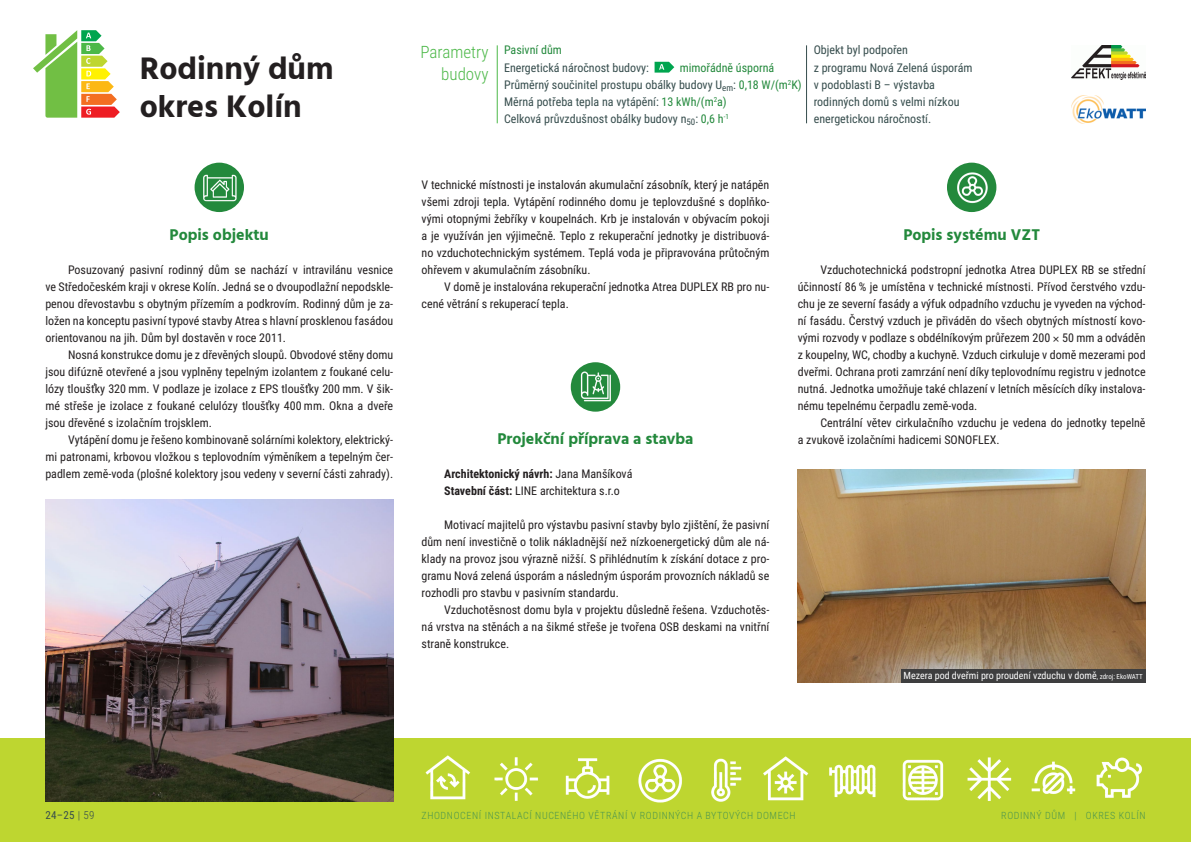
<style>
.page{position:relative;width:1191px;height:842px;background:#fff}
.page>*{position:absolute;margin:0;border:0;box-sizing:border-box;transform-origin:0 0}
.t1{font:700 32px/38.4px "Hind";color:#231f20}
.t2{font:300 17px/22px "Roboto Condensed";color:#4cb848;text-align:right}
.t3{font:700 16px "Hind";color:#23893c}
.t4{font:12px/17px "Roboto Condensed";color:#231f20;text-align:justify}
.t5{font:12px/17.2px "Roboto Condensed";color:#364d4d}
.t6{font:700 12px/17px "Roboto Condensed";color:#231f20}
.t7{font:12px "Roboto Condensed";color:#23893c}
.t8{font:11px "Roboto Condensed";color:#364d4d}
.t9{font:300 10px "Roboto Condensed";letter-spacing:.06em;color:#4b954f}
.t10{font:10px "Roboto Condensed";color:#fff}
.s1{color:#23893c}
.s2{font-weight:400}
.s3{font-size:7px}
.s4{font-weight:300}
</style>
<div class="page">
<div style="left:0;top:738px;width:1191px;height:104px;background:#bed630"></div>
<img style="left:1098px;top:757px;width:44px;height:41px">
<img style="left:967px;top:757px;width:43px;height:44px">
<img style="left:829px;top:764px;width:47px;height:34px">
<img style="left:768px;top:756px;width:41px;height:45px">
<img style="left:565px;top:758px;width:45px;height:41px">
<img style="left:425px;top:755px;width:45px;height:45px">
<img style="left:470px;top:757px;width:68px;height:44px">
<img style="left:638px;top:758px;width:42px;height:45px">
<img style="left:680px;top:758px;width:88px;height:44px">
<img style="left:902px;top:759px;width:42px;height:42px">
<img style="left:1010px;top:761px;width:88px;height:33px">
<img style="left:195px;top:163px;width:49px;height:49px;border-radius:25px">
<svg style="left:571px;top:362px;width:49px;height:50px"></svg>
<img style="left:573px;top:366px;width:46px;height:43px">
<img style="left:947px;top:163px;width:49px;height:49px;border-radius:25px">
<svg style="left:33px;top:30px;width:87px;height:88px"></svg>
<img style="left:45px;top:499px;width:348px;height:302px">
<svg style="left:654px;top:62px;width:20px;height:11px"></svg>
<hr style="left:497px;top:45px;width:1px;height:78px;background:#4cb848">
<hr style="left:806px;top:45px;width:1px;height:78px;background:#364d4d">
<img style="left:797px;top:469px;width:348px;height:213px">
<div style="left:900px;top:669px;width:245px;height:13px;background:#3e3e3f"></div>
<img style="left:1071px;top:95px;width:74px;height:28px">
<img style="left:1071px;top:45px;width:74px;height:34px">
<h1 class="t1" style="left:140px;top:48px;width:195px">Rodinný dům okres Kolín</h1>
<h3 class="t3" style="left:170px;top:225px;width:101px">Popis objektu</h3>
<p class="t4" style="left:45px;top:261px;width:349px;text-indent:23px">Posuzovaný pasivní rodinný dům se nachází v intravilánu vesnice ve Středočeském kraji v okrese Kolín. Jedná se o dvoupodlažní nepodskle&shy;penou dřevostavbu s obytným přízemím a podkrovím. Rodinný dům je za&shy;ložen na konceptu pasivní typové stavby Atrea s hlavní prosklenou fasádou orientovanou na jih. Dům byl dostavěn v roce 2011.</p>
<p class="t4" style="left:45px;top:346px;width:349px;text-indent:23px">Nosná konstrukce domu je z dřevěných sloupů. Obvodové stěny domu jsou difúzně otevřené a jsou vyplněny tepelným izolantem z foukané celu&shy;lózy tloušťky 320 mm. V podlaze je izolace z EPS tloušťky 200 mm. V šik&shy;mé střeše je izolace z foukané celulózy tloušťky 400 mm. Okna a dveře jsou dřevěné s izolačním trojsklem.</p>
<p class="t4" style="left:45px;top:431px;width:349px;text-indent:23px">Vytápění domu je řešeno kombinovaně solárními kolektory, elektrický&shy;mi patronami, krbovou vložkou s teplovodním výměníkem a tepelným čer&shy;padlem země-voda (plošné kolektory jsou vedeny v severní části zahrady).</p>
<p class="t7" style="left:504px;top:42px;width:59px">Pasivní dům</p>
<p class="t5" style="left:504px;top:58px;width:146px">Energetická náročnost budovy:</p>
<h2 class="t2" style="left:420px;top:40px;width:69px">PARAMETRY<br>BUDOVY</h2>
<p class="t5" style="left:813px;top:41px;width:160px">Objekt byl podpořen<br>z programu Nová Zelená úsporám v podoblasti B – výstavba rodinných domů s velmi nízkou energetickou náročností.</p>
<p class="t5" style="left:504px;top:58px;width:299px;text-indent:176px"><span class="s1">mimořádně úsporná </span>Průměrný součinitel prostupu obálky budovy U<sub>em</sub>: <span class="s1">0,18 W/(m</span><sup>2</sup><span class="s1">K)<br></span>Měrná potřeba tepla na vytápění: <span class="s1">13 kWh/(m</span><sup>2</sup><span class="s1">a)<br></span>Celková průvzdušnost obálky budovy n<sub>50</sub>: <span class="s1">0,6 h</span><sup>-1</sup></p>
<p class="t4" style="left:421px;top:176px;width:349px">V technické místnosti je instalován akumulační zásobník, který je natápěn všemi zdroji tepla. Vytápění rodinného domu je teplovzdušné s doplňko&shy;vými otopnými žebříky v koupelnách. Krb je instalován v obývacím pokoji a je využíván jen výjimečně. Teplo z rekuperační jednotky je distribuová&shy;no vzduchotechnickým systémem. Teplá voda je připravována průtočným ohřevem v akumulačním zásobníku.</p>
<p class="t4" style="left:421px;top:278px;width:349px;text-indent:23px">V domě je instalována rekuperační jednotka Atrea DUPLEX RB pro nu&shy;cené větrání s rekuperací tepla.</p>
<h3 class="t3" style="left:497px;top:429px;width:198px">Projekční příprava a stavba</h3>
<p class="t6" style="left:444px;top:465px;width:190px">Architektonický návrh: <span class="s2">Jana Manšíková<br></span>Stavební část: <span class="s2">LINE architektura s.r.o</span></p>
<p class="t4" style="left:421px;top:516px;width:349px;text-indent:23px">Motivací majitelů pro výstavbu pasivní stavby bylo zjištění, že pasivní dům není investičně o tolik nákladnější než nízkoenergetický dům ale ná&shy;klady na provoz jsou výrazně nižší. S přihlédnutím k získání dotace z pro&shy;gramu Nová zelená úsporám a následným úsporám provozních nákladů se rozhodli pro stavbu v pasivním standardu.</p>
<p class="t4" style="left:421px;top:601px;width:349px;text-indent:23px">Vzduchotěsnost domu byla v projektu důsledně řešena. Vzduchotěs&shy;ná vrstva na stěnách a na šikmé střeše je tvořena OSB deskami na vnitřní straně konstrukce.</p>
<h3 class="t3" style="left:903px;top:225px;width:138px">Popis systému VZT</h3>
<p class="t4" style="left:797px;top:261px;width:349px;text-indent:23px">Vzduchotechnická podstropní jednotka Atrea DUPLEX RB se střední účinností 86 % je umístěna v technické místnosti. Přívod čerstvého vzdu&shy;chu je ze severní fasády a výfuk odpadního vzduchu je vyveden na východ&shy;ní fasádu. Čerstvý vzduch je přiváděn do všech obytných místností kovo&shy;vými rozvody v podlaze s obdélníkovým průřezem 200 50 mm a odváděn z koupelny, WC, chodby a kuchyně. Vzduch cirkuluje v domě mezerami pod dveřmi. Ochrana proti zamrzání není díky teplovodnímu registru v jednotce nutná. Jednotka umožňuje také chlazení v letních měsících díky instalova&shy;nému tepelnému čerpadlu země-voda.</p>
<p class="t4" style="left:797px;top:414px;width:349px;text-indent:23px">Centrální větev cirkulačního vzduchu je vedena do jednotky tepelně a zvukově izolačními hadicemi SONOFLEX.</p>
<p class="t10" style="left:903px;top:669px;width:241px">Mezera pod dveřmi pro proudení vzduchu v domě<span class="s3">, zdroj: EkoWATT</span></p>
<p class="t8" style="left:45px;top:807px;width:51px">24–25 <span class="s4">| 59</span></p>
<p class="t9" style="left:421px;top:808px;width:375px">ZHODNOCENÍ INSTALACÍ NUCENÉHO VĚTRÁNÍ V RODINNÝCH A BYTOVÝCH DOMECH</p>
<p class="t9" style="left:1001px;top:808px;width:146px">RODINNÝ DŮM | OKRES KOLÍN</p>
</div>
